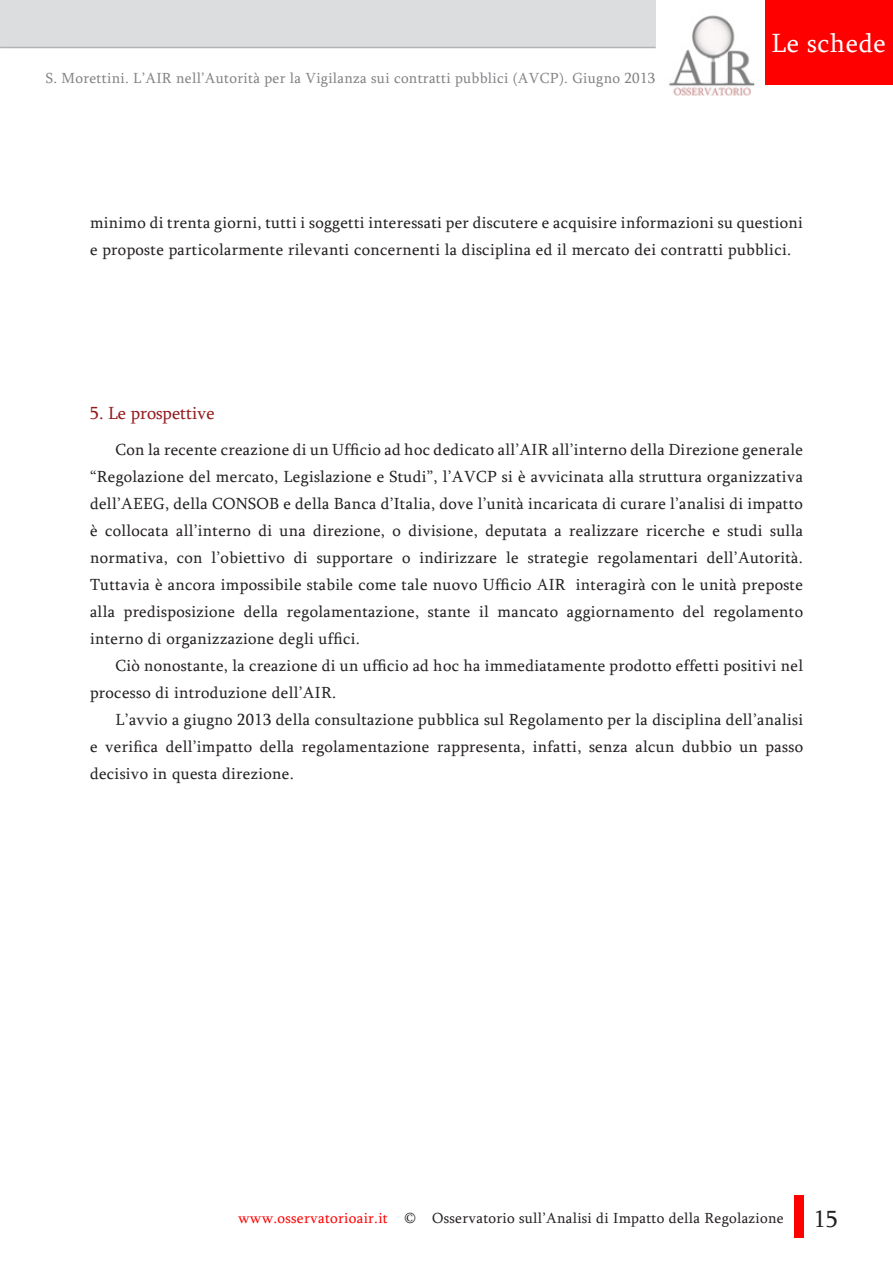
<style>
.page{position:relative;width:893px;height:1263px;background:#fff}
.page>*{position:absolute;margin:0;border:0;box-sizing:border-box;transform-origin:0 0}
.t1{font:27px "Sylfaen";letter-spacing:.02em;color:#fff}
.Titoli_Paragrafi{font:18px "Sylfaen";color:#921a1d}
.Note_testo{font:16.5px/27px "Sylfaen";letter-spacing:.02em;color:#231f20}
.t2{font:15px "Sylfaen";letter-spacing:.02em;color:#808285}
.t3{font:15px "Sylfaen";letter-spacing:.02em;color:#231f20}
.s1{color:#f00}
.s2{font-size:24px}
</style>
<div class="page">
<div style="left:765px;top:0;width:128px;height:84px;background:#f00"></div>
<img style="left:655px;top:0;width:100px;height:96px">
<div style="left:0;top:0;width:655px;height:48px;background:#dcdddf"></div>
<img style="left:794px;top:1195px;width:9px;height:42px">
<hr style="left:0;top:47px;width:656px;height:1px;background:#b2b3b7">
<p class="t2" style="left:46px;top:68px;width:611px">S. Morettini. L’AIR nell’Autorità per la Vigilanza sui contratti pubblici (AVCP). Giugno 2013</p>
<h1 class="t1" style="left:771px;top:25px;width:116px">Le schede</h1>
<p class="Note_testo" style="left:90px;top:209px;width:714px">minimo di trenta giorni, tutti i soggetti interessati per discutere e acquisire informazioni su questioni e proposte particolarmente rilevanti concernenti la disciplina ed il mercato dei contratti pubblici.</p>
<p class="Titoli_Paragrafi" style="left:90px;top:401px;width:126px">5. Le prospettive</p>
<p class="Note_testo" style="left:90px;top:436px;width:715px;text-align:justify;text-indent:26px">Con la recente creazione di un Ufficio ad hoc dedicato all’AIR all’interno della Direzione generale “Regolazione del mercato, Legislazione e Studi”, l’AVCP si è avvicinata alla struttura organizzativa dell’AEEG, della CONSOB e della Banca d’Italia, dove l’unità incaricata di curare l’analisi di impatto è collocata all’interno di una direzione, o divisione, deputata a realizzare ricerche e studi sulla normativa, con l’obiettivo di supportare o indirizzare le strategie regolamentari dell’Autorità.<br>Tuttavia è ancora impossibile stabile come tale nuovo Ufficio AIR interagirà con le unità preposte alla predisposizione della regolamentazione, stante il mancato aggiornamento del regolamento interno di organizzazione degli uffici.</p>
<p class="Note_testo" style="left:90px;top:652px;width:715px;text-indent:26px">Ciò nonostante, la creazione di un ufficio ad hoc ha immediatamente prodotto effetti positivi nel processo di introduzione dell’AIR.</p>
<p class="Note_testo" style="left:90px;top:706px;width:715px;text-align:justify;text-indent:26px">L’avvio a giugno 2013 della consultazione pubblica sul Regolamento per la disciplina dell’analisi e verifica dell’impatto della regolamentazione rappresenta, infatti, senza alcun dubbio un passo decisivo in questa direzione.</p>
<p class="t3" style="left:238px;top:1208px;width:602px"><span class="s1">www.osservatorioair.it</span> © Osservatorio sull’Analisi di Impatto della Regolazione <span class="s2">15</span></p>
</div>
